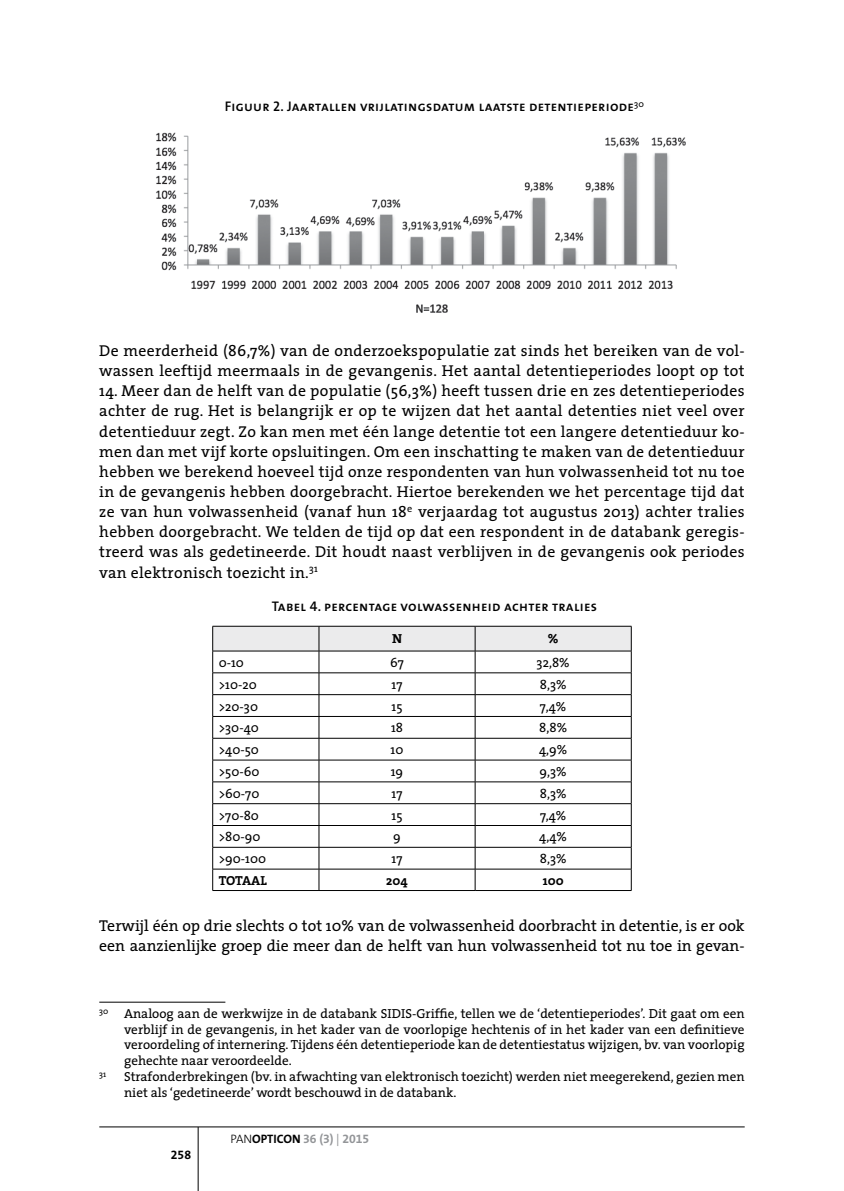
<style>
.page{position:relative;width:844px;height:1191px;background:#fff}
.page>*{position:absolute;margin:0;border:0;box-sizing:border-box;transform-origin:0 0}
.t1{font:15.75px/20.1px "The Serif";letter-spacing:.01em;color:#000}
.t2{font:14px "The Sans Semi Bold Caps";letter-spacing:.02em;color:#000}
.t3{font:13.12px/15.8px "The Serif";color:#000;text-align:justify}
.t4{font:700 13.12px "The Serif";color:#000}
.t5{font:12.25px "The Sans Bold Expert";color:#939598}
.t6{font:12.25px "The Sans Bold Expert";color:#000}
.t7{font:8.58px "The Serif";color:#000}
.s1{font-family:"The Sans";font-weight:300;color:#000}
.s2{font-family:"The Sans";font-weight:700;color:#000}
.s3{font-family:"The Sans"}
</style>
<div class="page">
<hr style="left:99px;top:1126px;width:645px;height:1px;background:#000">
<hr style="left:198px;top:1127px;width:1px;height:64px;background:#000">
<img style="left:156px;top:132px;width:530px;height:181px">
<hr style="left:212px;top:890px;width:107px;height:1px;background:#000">
<hr style="left:319px;top:890px;width:156px;height:1px;background:#000">
<hr style="left:475px;top:890px;width:156px;height:1px;background:#000">
<svg style="left:212px;top:626px;width:419px;height:264px"></svg>
<hr style="left:212px;top:650px;width:107px;height:1px;background:#000">
<hr style="left:319px;top:650px;width:156px;height:1px;background:#000">
<hr style="left:475px;top:650px;width:156px;height:1px;background:#000">
<hr style="left:99px;top:1002px;width:126px;height:1px;background:#000">
<p class="t2" style="left:224px;top:95px;width:421px">Figuur 2. Jaartallen vrijlatingsdatum laatste detentieperiode<sup>30</sup></p>
<p class="t1" style="left:99px;top:341px;width:646px">De meerderheid (86,7%) van de onderzoekspopulatie zat sinds het bereiken van de vol&shy;wassen leeftijd meermaals in de gevangenis. Het aantal detentieperiodes loopt op tot</p>
<p class="t1" style="left:99px;top:381px;width:646px;text-align:justify">14. Meer dan de helft van de populatie (56,3%) heeft tussen drie en zes detentieperiodes achter de rug. Het is belangrijk er op te wijzen dat het aantal detenties niet veel over detentieduur zegt. Zo kan men met één lange detentie tot een langere detentieduur ko&shy;men dan met vijf korte opsluitingen. Om een inschatting te maken van de detentieduur hebben we berekend hoeveel tijd onze respondenten van hun volwassenheid tot nu toe in de gevangenis hebben doorgebracht. Hiertoe berekenden we het percentage tijd dat ze van hun volwassenheid (vanaf hun 18<sup>e</sup> verjaardag tot augustus 2013) achter tralies hebben doorgebracht. We telden de tijd op dat een respondent in de databank geregis&shy;treerd was als gedetineerde. Dit houdt naast verblijven in de gevangenis ook periodes van elektronisch toezicht in.<sup>31</sup></p>
<p class="t2" style="left:271px;top:595px;width:327px">Tabel 4. percentage volwassenheid achter tralies</p>
<p class="t4" style="left:392px;top:628px;width:11px">N</p>
<p class="t4" style="left:547px;top:628px;width:12px">%</p>
<p class="t3" style="left:218px;top:654px;width:27px">0-10</p>
<p class="t3" style="left:390px;top:654px;width:15px">67</p>
<p class="t3" style="left:536px;top:654px;width:35px">32,8%</p>
<p class="t3" style="left:218px;top:676px;width:40px">&gt;10-20</p>
<p class="t3" style="left:391px;top:676px;width:12px">17</p>
<p class="t3" style="left:539px;top:676px;width:28px">8,3%</p>
<p class="t3" style="left:219px;top:698px;width:41px">&gt;20-30</p>
<p class="t3" style="left:391px;top:698px;width:12px">15</p>
<p class="t3" style="left:540px;top:698px;width:28px">7,4%</p>
<p class="t3" style="left:219px;top:720px;width:42px">&gt;30-40</p>
<p class="t3" style="left:391px;top:720px;width:14px">18</p>
<p class="t3" style="left:539px;top:720px;width:29px">8,8%</p>
<p class="t3" style="left:219px;top:742px;width:42px">&gt;40-50</p>
<p class="t3" style="left:390px;top:742px;width:14px">10</p>
<p class="t3" style="left:539px;top:742px;width:30px">4,9%</p>
<p class="t3" style="left:219px;top:763px;width:42px">&gt;50-60</p>
<p class="t3" style="left:391px;top:763px;width:14px">19</p>
<p class="t3" style="left:539px;top:763px;width:29px">9,3%</p>
<p class="t3" style="left:219px;top:785px;width:42px">&gt;60-70</p>
<p class="t3" style="left:391px;top:785px;width:12px">17</p>
<p class="t3" style="left:539px;top:785px;width:28px">8,3%</p>
<p class="t3" style="left:219px;top:807px;width:42px">&gt;70-80</p>
<p class="t3" style="left:391px;top:807px;width:12px">15</p>
<p class="t3" style="left:540px;top:807px;width:28px">7,4%</p>
<p class="t3" style="left:219px;top:829px;width:43px">&gt;80-90</p>
<p class="t3" style="left:393px;top:829px;width:9px">9</p>
<p class="t3" style="left:539px;top:829px;width:29px">4,4%</p>
<p class="t3" style="left:219px;top:851px;width:49px">&gt;90-100</p>
<p class="t3" style="left:391px;top:851px;width:12px">17</p>
<p class="t3" style="left:539px;top:851px;width:28px">8,3%</p>
<p class="t4" style="left:219px;top:869px;width:50px">TOTAAL</p>
<p class="t4" style="left:386px;top:869px;width:23px">204</p>
<p class="t4" style="left:542px;top:869px;width:22px">100</p>
<p class="t1" style="left:99px;top:915px;width:646px">Terwijl één op drie slechts 0 tot 10% van de volwassenheid doorbracht in detentie, is er ook een aanzienlijke groep die meer dan de helft van hun volwassenheid tot nu toe in gevan-</p>
<p class="t3" style="left:124px;top:1005px;width:622px;text-indent:-25px"><sup>30</sup> Analoog aan de werkwijze in de databank SIDIS-Griffie, tellen we de ‘detentieperiodes’. Dit gaat om een verblijf in de gevangenis, in het kader van de voorlopige hechtenis of in het kader van een definitieve veroordeling of internering. Tijdens één detentieperiode kan de detentiestatus wijzigen, bv. van voorlopig gehechte naar veroordeelde.</p>
<p class="t7" style="left:99px;top:1068px;width:9px">31</p>
<p class="t3" style="left:124px;top:1068px;width:622px">Strafonderbrekingen (bv. in afwachting van elektronisch toezicht) werden niet meegerekend, gezien men niet als ‘gedetineerde’ wordt beschouwd in de databank.</p>
<p class="t6" style="left:171px;top:1144px;width:22px">258</p>
<p class="t5" style="left:230px;top:1128px;width:140px"><span class="s1">PAN</span><span class="s2">OPTICON</span> 36 (3) <span class="s3">|</span> 2015</p>
</div>
